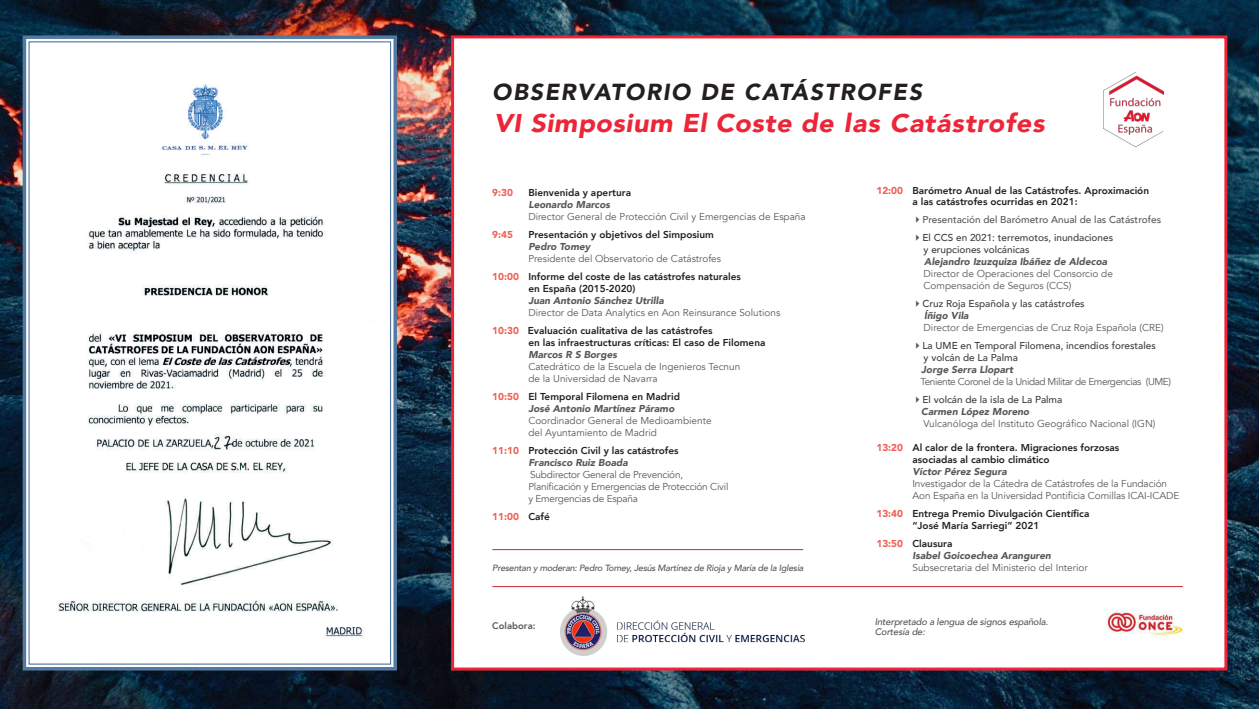
<style>
.page{position:relative;width:1259px;height:709px;background:#fff}
.page>*{position:absolute;margin:0;border:0;box-sizing:border-box;transform-origin:0 0}
.t1{font:italic 900 25.6px "Avenir";letter-spacing:.02em;color:#ed2538;scale:1.05 1}
.t2{font:italic 900 23.1px "Avenir";letter-spacing:.07em;color:#231f20}
.t3{font:10px/12px "Avenir";color:#57585a}
.t4{font:800 10px/12px "Avenir";color:#231f20}
.t5{font:500 10px/12px "Avenir";color:#3e3e3f}
.t6{font:italic 900 10px/12px "Avenir";color:#57585a}
.t7{font:10px/12px "Avenir";letter-spacing:-.02em;color:#57585a}
.t8{font:10px "Avenir";letter-spacing:-.04em;color:#57585a}
.t9{font:500 10px "Avenir";color:#57585a}
.t10{font:900 10px "Avenir";color:#f15f55}
.t11{font:italic 500 9.5px/10px "Avenir";letter-spacing:-.02em;color:#57585a}
.t12{font:800 9.5px "Avenir";color:#57585a}
.t13{font:italic 500 9px "Avenir";letter-spacing:-.025em;color:#57585a}
.s1{font-weight:400;color:#57585a}
.s2{font-weight:900;color:#f15f55}
.s3{font-weight:800;color:#231f20}
.s4{font-weight:900;font-style:italic;color:#57585a}
.s5{color:#57585a}
.s6{font-style:normal;color:#f15f55}
.s7{font-weight:800;font-style:normal;color:#231f20}
</style>
<div class="page">
<img style="left:0;top:0;width:1259px;height:709px">
<div style="left:452px;top:37px;width:773px;height:632px;background:#fff"></div>
<div style="left:451px;top:35px;width:776px;height:635px;border:3px solid #ed2538"></div>
<svg style="left:21px;top:34px;width:378px;height:638px"></svg>
<hr style="left:492px;top:586px;width:690px;height:1px;background:#d32831">
<hr style="left:492px;top:549px;width:311px;height:1px;background:#d32831">
<img style="left:1106px;top:610px;width:78px;height:28px">
<img style="left:1103px;top:73px;width:60px;height:73px">
<img style="left:560px;top:596px;width:245px;height:59px">
<h2 class="t2" style="left:492px;top:73px;width:431px">OBSERVATORIO DE CATÁSTROFES</h2>
<h1 class="t1" style="left:494px;top:102px;width:526px">VI Simposium El Coste de las Catástrofes</h1>
<p class="t10" style="left:492px;top:184px;width:22px">9:30</p>
<p class="t4" style="left:528px;top:187px;width:104px">Bienvenida y apertura</p>
<p class="t6" style="left:528px;top:198px;width:83px">Leonardo Marcos</p>
<p class="t3" style="left:528px;top:211px;width:279px">Director General de Protección Civil y Emergencias de España</p>
<p class="t10" style="left:492px;top:226px;width:22px">9:45</p>
<p class="t4" style="left:528px;top:229px;width:187px">Presentación y objetivos del Simposium</p>
<p class="t6" style="left:528px;top:240px;width:64px">Pedro Tomey</p>
<p class="t4" style="left:492px;top:250px;width:250px;line-height:18px;text-indent:36px"><span class="s1">Presidente del Observatorio de Catástrofes<br></span><span class="s2">10:00</span> Informe del coste de las catástrofes naturales</p>
<p class="t4" style="left:528px;top:283px;width:109px">en España (2015-2020)</p>
<p class="t6" style="left:528px;top:294px;width:137px">Juan Antonio Sánchez Utrilla</p>
<p class="t3" style="left:492px;top:304px;width:289px;line-height:18px;text-indent:36px">Director de Data Analytics en Aon Reinsurance Solutions<br><span class="s2">10:30</span> <span class="s3">Evaluación cualitativa de las catástrofes</span></p>
<p class="t4" style="left:528px;top:337px;width:239px">en las infraestructuras críticas: El caso de Filomena</p>
<p class="t6" style="left:528px;top:348px;width:90px">Marcos R S Borges</p>
<p class="t3" style="left:528px;top:361px;width:213px">Catedrático de la Escuela de Ingenieros Tecnun de la Universidad de Navarra</p>
<p class="t4" style="left:528px;top:391px;width:153px;text-indent:-36px"><span class="s2">10:50</span> El Temporal Filomena en Madrid<br><span class="s4">José Antonio Martínez Páramo</span></p>
<p class="t3" style="left:528px;top:415px;width:185px">Coordinador General de Medioambiente del Ayuntamiento de Madrid</p>
<p class="t4" style="left:528px;top:445px;width:152px;text-indent:-36px"><span class="s2">11:10</span> Protección Civil y las catástrofes<br><span class="s4">Francisco Ruiz Boada</span></p>
<p class="t7" style="left:528px;top:469px;width:202px">Subdirector General de Prevención,<br>Planificación y Emergencias de Protección Civil y Emergencias de España</p>
<p class="t10" style="left:492px;top:508px;width:59px">11:00 <span class="s3">Café</span></p>
<p class="t13" style="left:492px;top:562px;width:313px">Presentan y moderan: Pedro Tomey, Jesús Martínez de Rioja y María de la Iglesia</p>
<p class="t12" style="left:492px;top:618px;width:45px">Colabora:</p>
<p class="t4" style="left:912px;top:185px;width:238px;line-height:11px;text-indent:-36px"><span class="s2">12:00</span> Barómetro Anual de las Catástrofes. Aproximación a las catástrofes ocurridas en 2021:</p>
<p class="t9" style="left:912px;top:210px;width:250px">✔Presentación del Barómetro Anual de las Catástrofes</p>
<p class="t5" style="left:923px;top:230px;width:191px;text-indent:-11px"><span class="s5">✔</span>El CCS en 2021: terremotos, inundaciones y erupciones volcánicas</p>
<p class="t6" style="left:924px;top:255px;width:184px">Alejandro Izuzquiza Ibáñez de Aldecoa</p>
<p class="t3" style="left:923px;top:267px;width:191px">Director de Operaciones del Consorcio de<br>Compensación de Seguros (CCS)</p>
<p class="t5" style="left:924px;top:296px;width:162px;text-indent:-12px"><span class="s5">✔</span>Cruz Roja Española y las catástrofes<br><span class="s4">Íñigo Vila</span></p>
<p class="t3" style="left:923px;top:321px;width:242px">Director de Emergencias de Cruz Roja Española (CRE)</p>
<p class="t5" style="left:923px;top:338px;width:234px;text-indent:-11px"><span class="s5">✔</span>La UME en Temporal Filomena, incendios forestales y volcán de La Palma</p>
<p class="t6" style="left:921px;top:363px;width:93px">Jorge Serra Llopart</p>
<p class="t8" style="left:920px;top:375px;width:252px">Teniente Coronel de la Unidad Militar de Emergencias (UME)</p>
<p class="t5" style="left:921px;top:392px;width:142px;text-indent:-9px"><span class="s5">✔</span>El volcán de la isla de La Palma<br><span class="s4">Carmen López Moreno</span></p>
<p class="t3" style="left:923px;top:417px;width:233px">Vulcanóloga del Instituto Geográfico Nacional (IGN)</p>
<p class="t4" style="left:912px;top:441px;width:208px;text-indent:-36px"><span class="s2">13:20</span> Al calor de la frontera. Migraciones forzosas asociadas al cambio climático</p>
<p class="t6" style="left:912px;top:465px;width:96px">Víctor Pérez Segura</p>
<p class="t3" style="left:912px;top:477px;width:268px">Investigador de la Cátedra de Catástrofes de la Fundación<br>Aon España en la Universidad Pontificia Comillas ICAI-ICADE</p>
<p class="t4" style="left:912px;top:507px;width:178px;text-indent:-36px"><span class="s2">13:40</span> Entrega Premio Divulgación Científica “José María Sarriegi” 2021</p>
<p class="t6" style="left:912px;top:537px;width:140px;text-indent:-36px"><span class="s6">13:50</span> <span class="s7">Clausura<br></span>Isabel Goicoechea Aranguren</p>
<p class="t3" style="left:912px;top:561px;width:177px">Subsecretaria del Ministerio del Interior</p>
<p class="t11" style="left:874px;top:616px;width:175px">Interpretado a lengua de signos española.<br>Cortesía de:</p>
</div>
